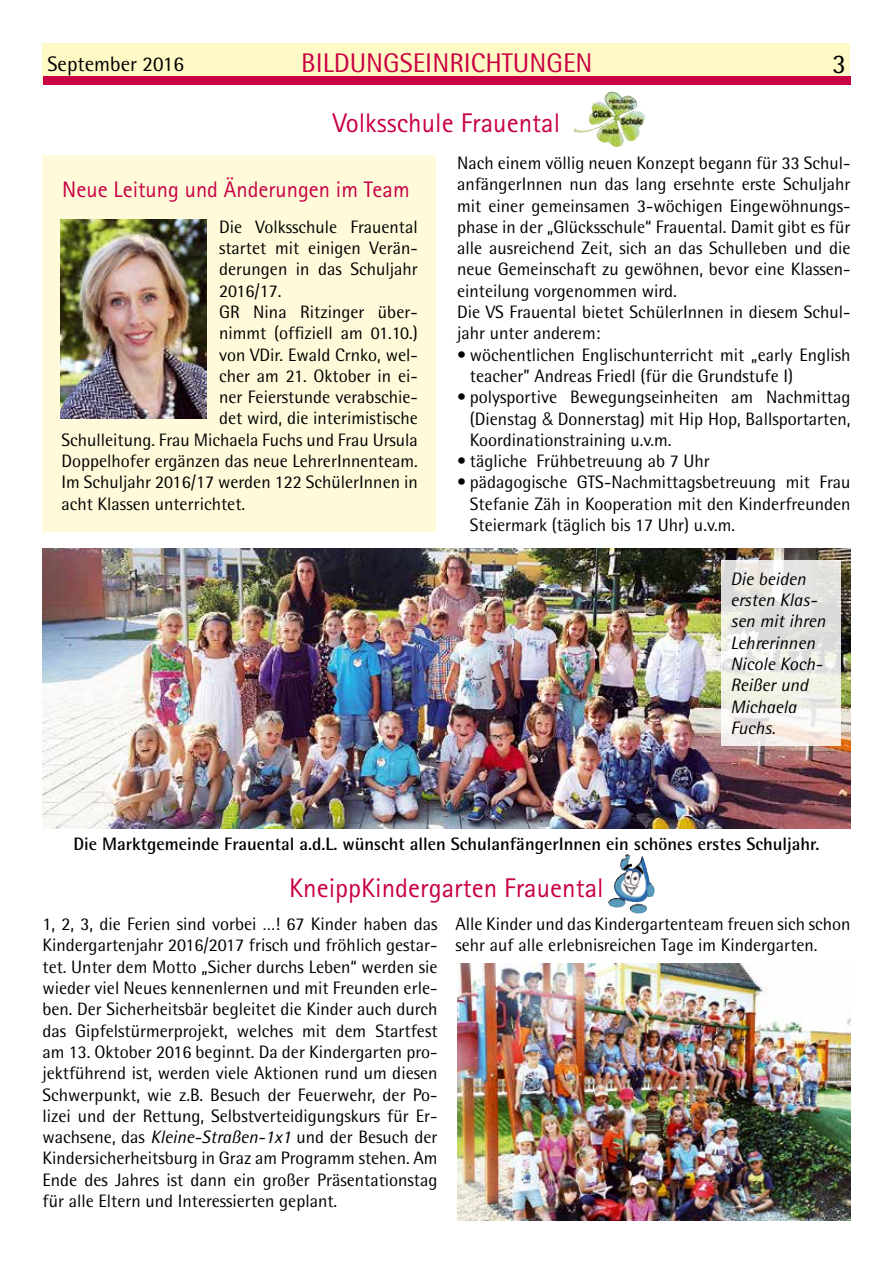
<style>
.page{position:relative;width:893px;height:1263px;background:#fff}
.page>*{position:absolute;margin:0;border:0;box-sizing:border-box;transform-origin:0 0}
.t1{font:27px "Rotis Sans Serif";color:#c90044}
.t2{font:27px "Rotis Semi Sans";color:#c90044}
.t3{font:27px "Rotis Semi Sans";color:#000}
.t4{font:22.5px "Rotis Sans Serif";color:#c90044}
.t5{font:21px "Rotis Semi Sans";color:#000}
.t6{font:18px/21.3px "Rotis Semi Sans";color:#000;text-align:justify}
.t7{font:700 18px "Rotis Semi Sans";color:#000}
.t8{font:italic 18px/21.3px "Rotis Semi Sans";color:#000}
.s1{font-family:"Helvetica Neue LT Std";font-weight:300}
.s2{font-style:italic}
</style>
<div class="page">
<div style="left:43px;top:155px;width:393px;height:376px;background:#fffbda"></div>
<div style="left:43px;top:43px;width:807px;height:41px;background:#fff9c5"></div>
<div style="left:43px;top:77px;width:808px;height:8px;background:#c90044"></div>
<img style="left:43px;top:549px;width:807px;height:279px">
<img style="left:457px;top:963px;width:393px;height:257px">
<svg style="left:721px;top:560px;width:119px;height:185px"></svg>
<img style="left:588px;top:91px;width:27px;height:39px">
<img style="left:61px;top:219px;width:145px;height:199px">
<img style="left:608px;top:854px;width:47px;height:59px">
<p class="t5" style="left:48px;top:51px;width:138px">September 2016</p>
<h1 class="t2" style="left:301px;top:47px;width:293px">BILDUNGSEINRICHTUNGEN</h1>
<h1 class="t3" style="left:832px;top:48px;width:15px">3</h1>
<h1 class="t1" style="left:333px;top:107px;width:229px">Volksschule Frauental</h1>
<p class="t4" style="left:62px;top:176px;width:349px">Neue Leitung und Änderungen im Team</p>
<p class="t6" style="left:219px;top:216px;width:200px">Die Volksschule Frauental</p>
<p class="t6" style="left:219px;top:237px;width:200px">startet mit einigen Verän-</p>
<p class="t6" style="left:219px;top:258px;width:200px">derungen in das Schuljahr</p>
<p class="t6" style="left:219px;top:280px;width:64px">2016/17.</p>
<p class="t6" style="left:219px;top:301px;width:200px">GR Nina Ritzinger über-</p>
<p class="t6" style="left:219px;top:322px;width:200px">nimmt (offiziell am 01.10.)</p>
<p class="t6" style="left:219px;top:344px;width:200px">von VDir. Ewald Crnko, wel-</p>
<p class="t6" style="left:219px;top:365px;width:200px">cher am 21. Oktober in ei-</p>
<p class="t6" style="left:219px;top:386px;width:200px">ner Feierstunde verabschie-</p>
<p class="t6" style="left:219px;top:408px;width:200px">det wird, die interimistische</p>
<p class="t6" style="left:61px;top:429px;width:358px">Schulleitung. Frau Michaela Fuchs und Frau Ursula</p>
<p class="t6" style="left:61px;top:450px;width:358px">Doppelhofer ergänzen das neue LehrerInnenteam.</p>
<p class="t6" style="left:61px;top:471px;width:358px">Im Schuljahr 2016/17 werden 122 SchülerInnen in</p>
<p class="t6" style="left:61px;top:493px;width:185px">acht Klassen unterrichtet.</p>
<p class="t6" style="left:457px;top:152px;width:395px;text-align:left">Nach einem völlig neuen Konzept begann für 33 Schul&shy;anfängerInnen nun das lang ersehnte erste Schuljahr mit einer gemeinsamen 3-wöchigen Eingewöhnungs&shy;phase in der „Glücksschule“ Frauental. Damit gibt es für alle ausreichend Zeit, sich an das Schulleben und die neue Gemeinschaft zu gewöhnen, bevor eine Klassen&shy;einteilung vorgenommen wird.<br>Die VS Frauental bietet SchülerInnen in diesem Schul&shy;jahr unter anderem:</p>
<p class="t6" style="left:470px;top:344px;width:382px;text-indent:-13px">• wöchentlichen Englischunterricht mit „early English teacher” Andreas Friedl (für die Grundstufe I)</p>
<p class="t6" style="left:470px;top:386px;width:382px;text-indent:-13px">• polysportive Bewegungseinheiten am Nachmittag (Dienstag <span class="s1">&amp;</span> Donnerstag) mit Hip Hop, Ballsportarten, Koordinationstraining u.v.m.</p>
<p class="t6" style="left:457px;top:450px;width:254px">• tägliche Frühbetreuung ab 7 Uhr</p>
<p class="t6" style="left:470px;top:471px;width:382px;text-indent:-13px">• pädagogische GTS-Nachmittagsbetreuung mit Frau Stefanie Zäh in Kooperation mit den Kinderfreunden Steiermark (täglich bis 17 Uhr) u.v.m.</p>
<p class="t8" style="left:730px;top:568px;width:96px">Die beiden ersten Klas&shy;sen mit ihren<br>Lehrerinnen<br>Nicole Koch-<br>Reißer und<br>Michaela<br>Fuchs.</p>
<p class="t7" style="left:74px;top:832px;width:747px">Die Marktgemeinde Frauental a.d.L. wünscht allen SchulanfängerInnen ein schönes erstes Schuljahr.</p>
<h1 class="t1" style="left:289px;top:871px;width:316px">KneippKindergarten Frauental</h1>
<p class="t6" style="left:43px;top:913px;width:396px">1, 2, 3, die Ferien sind vorbei …! 67 Kinder haben das Kindergartenjahr 2016/2017 frisch und fröhlich gestar&shy;tet. Unter dem Motto „Sicher durchs Leben“ werden sie wieder viel Neues kennenlernen und mit Freunden erle&shy;ben. Der Sicherheitsbär begleitet die Kinder auch durch das Gipfelstürmerprojekt, welches mit dem Startfest am 13. Oktober 2016 beginnt. Da der Kindergarten pro&shy;jektführend ist, werden viele Aktionen rund um diesen Schwerpunkt, wie z.B. Besuch der Feuerwehr, der Po&shy;lizei und der Rettung, Selbstverteidigungskurs für Er&shy;wachsene, das <span class="s2">Kleine-Straßen-1x1</span> und der Besuch der Kindersicherheitsburg in Graz am Programm stehen. Am Ende des Jahres ist dann ein großer Präsentationstag für alle Eltern und Interessierten geplant.</p>
<p class="t6" style="left:455px;top:913px;width:396px">Alle Kinder und das Kindergartenteam freuen sich schon sehr auf alle erlebnisreichen Tage im Kindergarten.</p>
</div>
